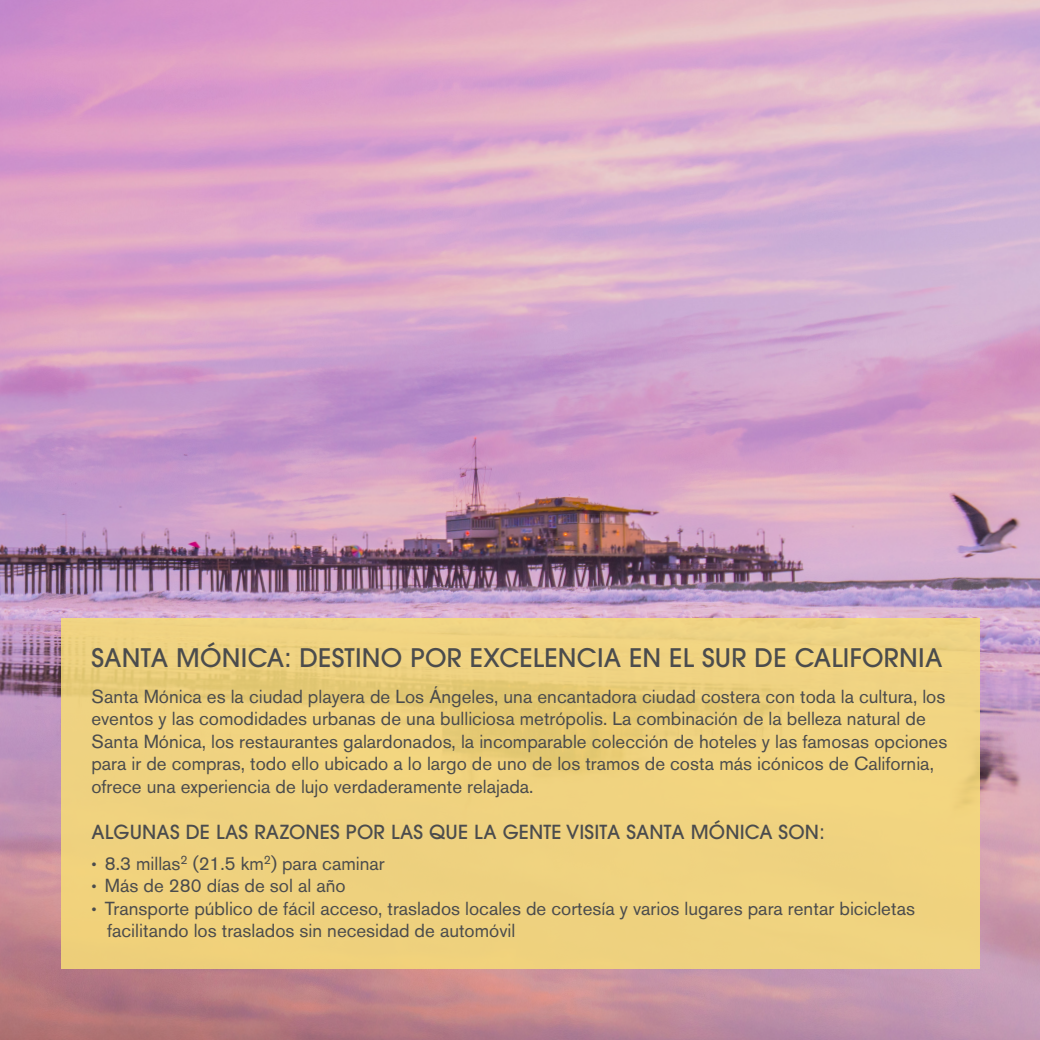
<style>
.page{position:relative;width:1040px;height:1040px;background:#fff}
.page>*{position:absolute;margin:0;border:0;box-sizing:border-box;transform-origin:0 0}
.t1{font:500 25.38px "ITC Avant Garde Pro";letter-spacing:.01em;color:#4b4c4d}
.t2{font:500 19.25px "ITC Avant Garde Pro";letter-spacing:.01em;color:#4b4c4d}
.t3{font:18.72px/22.4px "Akzidenz Grotesk BE";color:#4b4c4d}
.s1{font-family:"Avenir";font-weight:300;font-size:10.5px}
</style>
<div class="page">
<img style="left:0;top:0;width:1040px;height:1040px">
<div style="left:61px;top:618px;width:918px;height:350px;background:#efd280"></div>
<p class="t1" style="left:91px;top:641px;width:852px">SANTA MÓNICA: DESTINO POR EXCELENCIA EN EL SUR DE CALIFORNIA</p>
<p class="t3" style="left:91px;top:685px;width:857px">Santa Mónica es la ciudad playera de Los Ángeles, una encantadora ciudad costera con toda la cultura, los eventos y las comodidades urbanas de una bulliciosa metrópolis. La combinación de la belleza natural de Santa Mónica, los restaurantes galardonados, la incomparable colección de hoteles y las famosas opciones para ir de compras, todo ello ubicado a lo largo de uno de los tramos de costa más icónicos de California, ofrece una experiencia de lujo verdaderamente relajada.</p>
<p class="t2" style="left:91px;top:819px;width:734px">ALGUNAS DE LAS RAZONES POR LAS QUE LA GENTE VISITA SANTA MÓNICA SON:</p>
<p class="t3" style="left:91px;top:851px;width:295px"><span class="s1">•</span> 8.3 millas<sup>2</sup> (21.5 km<sup>2</sup>) para caminar</p>
<p class="t3" style="left:91px;top:874px;width:256px"><span class="s1">•</span> Más de 280 días de sol al año</p>
<p class="t3" style="left:107px;top:896px;width:809px;text-indent:-16px"><span class="s1">•</span> Transporte público de fácil acceso, traslados locales de cortesía y varios lugares para rentar bicicletas facilitando los traslados sin necesidad de automóvil</p>
</div>
